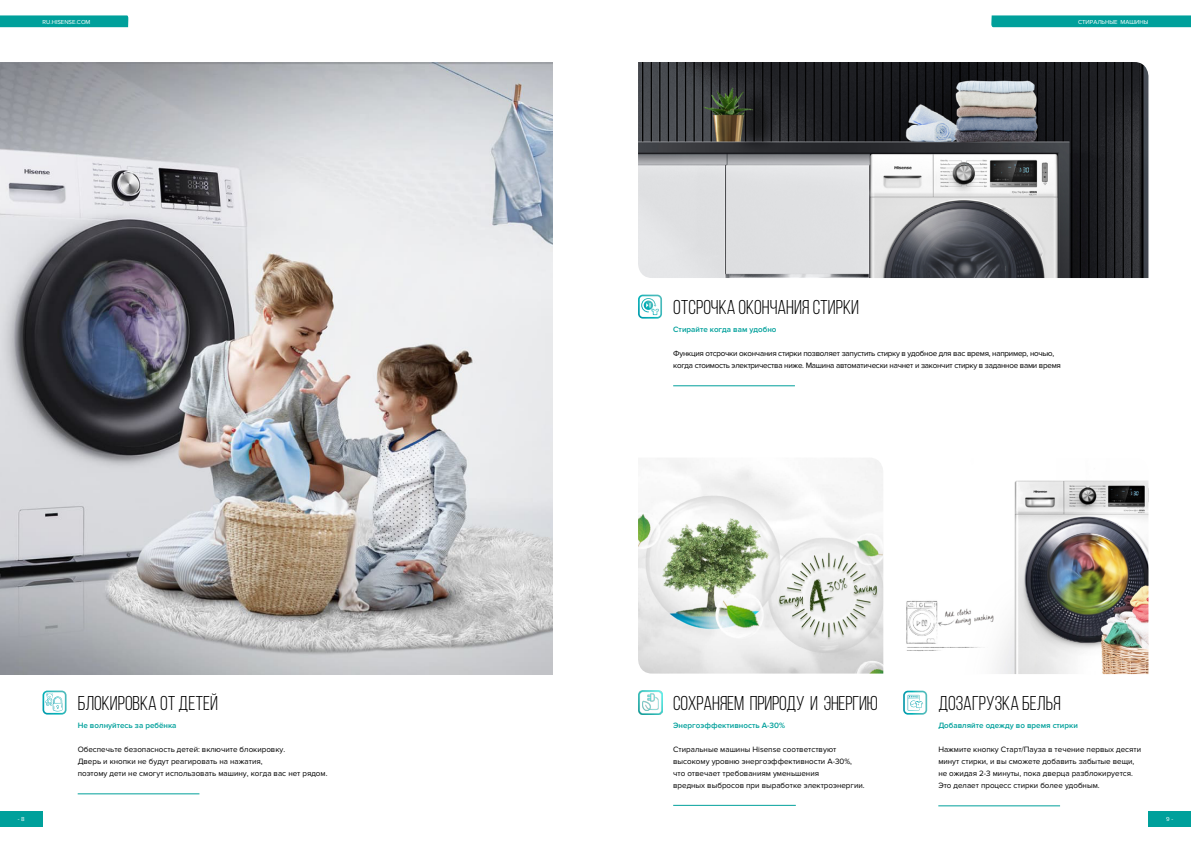
<style>
.page{position:relative;width:1191px;height:842px;background:#fff}
.page>*{position:absolute;margin:0;border:0;box-sizing:border-box;transform-origin:0 0}
.t1{font:20px "Bebas Neue";color:#000}
.t2{font:8px/12px "Proxima Nova";color:#000}
.t3{font:8px/12px "Proxima Nova";letter-spacing:-.03em;color:#000}
.t4{font:600 8px "Proxima Nova";color:#00a09b}
.t5{font:6px "Proxima Nova";color:#fff}
</style>
<div class="page">
<div style="left:1148px;top:811px;width:43px;height:16px;background:#00a09b"></div>
<svg style="left:991px;top:15px;width:200px;height:12px;background:#0aa39f"></svg>
<div style="left:0;top:811px;width:43px;height:16px;background:#00a09b"></div>
<svg style="left:0;top:15px;width:128px;height:12px;background:#09a39e"></svg>
<img style="left:0;top:62px;width:553px;height:612px">
<img style="left:906px;top:480px;width:242px;height:194px">
<hr style="left:938px;top:806px;width:122px;height:1px;background:#00a09b">
<svg style="left:903px;top:691px;width:24px;height:24px"></svg>
<img style="left:638px;top:458px;width:245px;height:216px">
<img style="left:638px;top:690px;width:24px;height:24px">
<hr style="left:673px;top:805px;width:123px;height:1px;background:#00a09b">
<img style="left:638px;top:62px;width:510px;height:216px">
<hr style="left:673px;top:386px;width:122px;height:1px;background:#00a09b">
<svg style="left:638px;top:295px;width:24px;height:24px"></svg>
<hr style="left:78px;top:794px;width:121px;height:1px;background:#00a09b">
<svg style="left:43px;top:690px;width:24px;height:24px"></svg>
<p class="t5" style="left:43px;top:18px;width:49px">RU.HISENSE.COM</p>
<p class="t5" style="left:18px;top:815px;width:8px">- 8</p>
<h1 class="t1" style="left:78px;top:692px;width:142px">БЛОКИРОВКА ОТ ДЕТЕЙ</h1>
<p class="t4" style="left:78px;top:721px;width:100px">Не волнуйтесь за ребёнка</p>
<p class="t2" style="left:78px;top:743px;width:251px">Обеспечьте безопасность детей: включите блокировку.<br>Дверь и кнопки не будут реагировать на нажатия,<br>поэтому дети не смогут использовать машину, когда вас нет рядом.</p>
<p class="t5" style="left:1078px;top:18px;width:72px">СТИРАЛЬНЫЕ МАШИНЫ</p>
<h1 class="t1" style="left:673px;top:296px;width:187px">ОТСРОЧКА ОКОНЧАНИЯ СТИРКИ</h1>
<p class="t4" style="left:673px;top:325px;width:105px">Стирайте когда вам удобно</p>
<p class="t3" style="left:673px;top:347px;width:389px">Функция отсрочки окончания стирки позволяет запустить стирку в удобное для вас время, например, ночью, когда стоимость электричества ниже. Машина автоматически начнет и закончит стирку в заданное вами время</p>
<h1 class="t1" style="left:673px;top:692px;width:206px">СОХРАНЯЕМ ПРИРОДУ И ЭНЕРГИЮ</h1>
<p class="t4" style="left:673px;top:720px;width:113px">Энергоэффективность A-30%</p>
<p class="t2" style="left:673px;top:743px;width:193px">Стиральные машины Hisense соответствуют высокому уровню энергоэффективности A-30%, что отвечает требованиям уменьшения<br>вредных выбросов при выработке электроэнергии.</p>
<h1 class="t1" style="left:938px;top:692px;width:124px">Дозагрузка белья</h1>
<p class="t4" style="left:938px;top:721px;width:141px">Добавляйте одежду во время стирки</p>
<p class="t2" style="left:938px;top:743px;width:204px">Нажмите кнопку Старт/Пауза в течение первых десяти минут стирки, и вы сможете добавить забытые вещи, не ожидая 2-3 минуты, пока дверца разблокируется.<br>Это делает процесс стирки более удобным.</p>
<p class="t5" style="left:1166px;top:815px;width:8px">9 -</p>
</div>
